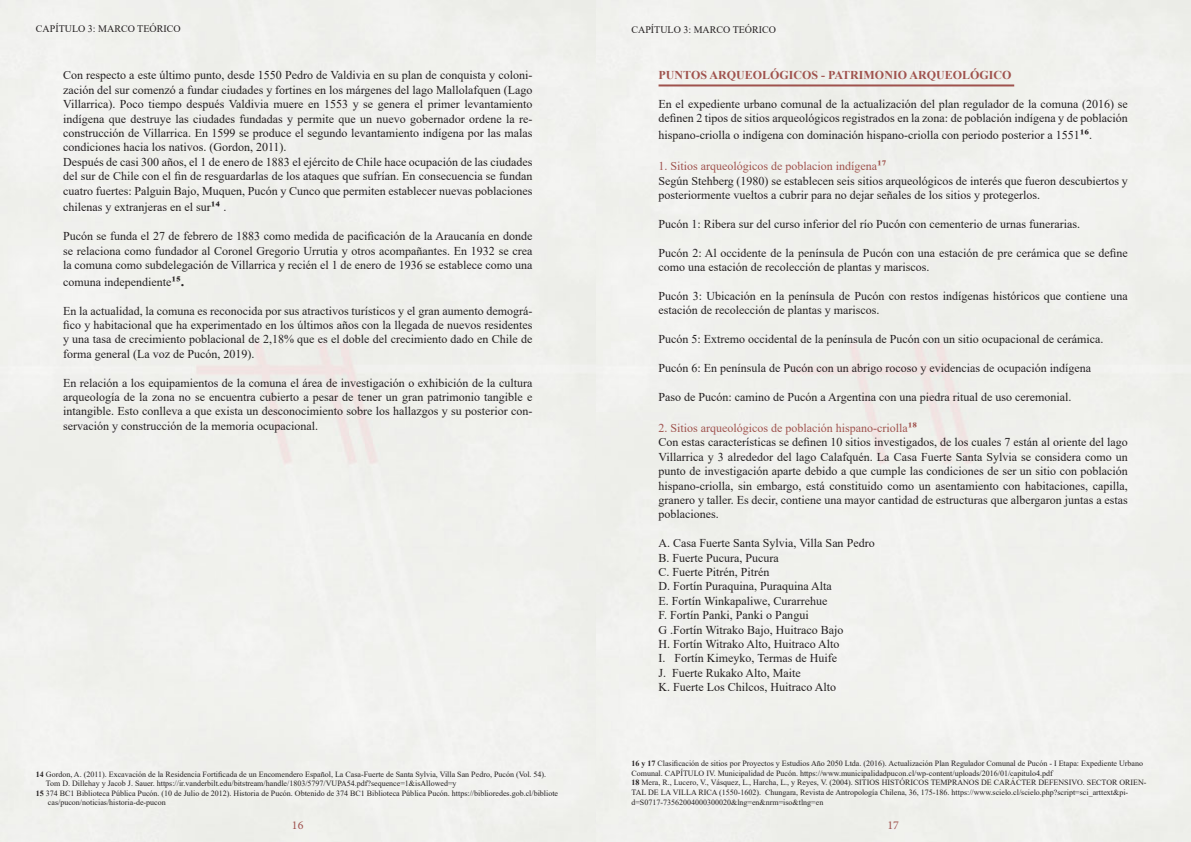
<style>
.page{position:relative;width:1191px;height:842px;background:#fff}
.page>*{position:absolute;margin:0;border:0;box-sizing:border-box;transform-origin:0 0}
.t1{font:12px/14.4px "Times New Roman";color:#231f20;text-align:justify}
.t2{font:12px "Times New Roman";color:#9f524d}
.t3{font:700 12px "Times New Roman";color:#9f524d}
.t4{font:12px "Minion Pro";color:#9f524d}
.t5{font:10px "Times New Roman";color:#231f20}
.t6{font:8px/9.6px "Times New Roman";color:#231f20}
.s1{font-weight:700;font-size:14px}
.s2{font-weight:700}
</style>
<div class="page">
<hr style="left:658px;top:84px;width:356px;height:2px;background:#9f524d">
<p class="t5" style="left:36px;top:22px;width:146px">CAPÍTULO 3: MARCO TEÓRICO</p>
<p class="t1" style="left:63px;top:68px;width:471px">Con respecto a este último punto, desde 1550 Pedro de Valdivia en su plan de conquista y coloni&shy;zación del sur comenzó a fundar ciudades y fortines en los márgenes del lago Mallolafquen (Lago Villarrica). Poco tiempo después Valdivia muere en 1553 y se genera el primer levantamiento indígena que destruye las ciudades fundadas y permite que un nuevo gobernador ordene la re&shy;construcción de Villarrica. En 1599 se produce el segundo levantamiento indígena por las malas condiciones hacia los nativos. (Gordon, 2011).</p>
<p class="t1" style="left:63px;top:154px;width:471px">Después de casi 300 años, el 1 de enero de 1883 el ejército de Chile hace ocupación de las ciudades del sur de Chile con el fin de resguardarlas de los ataques que sufrían. En consecuencia se fundan cuatro fuertes: Palguin Bajo, Muquen, Pucón y Cunco que permiten establecer nuevas poblaciones</p>
<p class="t1" style="left:63px;top:200px;width:165px">chilenas y extranjeras en el sur<span class="s1">14</span> .</p>
<p class="t1" style="left:63px;top:229px;width:471px">Pucón se funda el 27 de febrero de 1883 como medida de pacificación de la Araucanía en donde se relaciona como fundador al Coronel Gregorio Urrutia y otros acompañantes. En 1932 se crea la comuna como subdelegación de Villarrica y recién el 1 de enero de 1936 se establece como una</p>
<p class="t1" style="left:63px;top:274px;width:123px">comuna independiente<span class="s1">15.</span></p>
<p class="t1" style="left:63px;top:303px;width:471px">En la actualidad, la comuna es reconocida por sus atractivos turísticos y el gran aumento demográ&shy;fico y habitacional que ha experimentado en los últimos años con la llegada de nuevos residentes y una tasa de crecimiento poblacional de 2,18% que es el doble del crecimiento dado en Chile de forma general (La voz de Pucón, 2019).</p>
<p class="t1" style="left:63px;top:375px;width:471px">En relación a los equipamientos de la comuna el área de investigación o exhibición de la cultura arqueología de la zona no se encuentra cubierto a pesar de tener un gran patrimonio tangible e intangible. Esto conlleva a que exista un desconocimiento sobre los hallazgos y su posterior con&shy;servación y construcción de la memoria ocupacional.</p>
<p class="t6" style="left:36px;top:769px;width:512px"><span class="s2">14</span> Gordon, A. (2011). Excavación de la Residencia Fortificada de un Encomendero Español, La Casa-Fuerte de Santa Sylvia, Villa San Pedro, Pucón (Vol. 54).</p>
<p class="t6" style="left:46px;top:778px;width:412px">Tom D. Dillehay y Jacob J. Sauer. https://ir.vanderbilt.edu/bitstream/handle/1803/5797/VUPA54.pdf?sequence=1&amp;isAllowed=y</p>
<p class="t6" style="left:36px;top:788px;width:524px"><span class="s2">15</span> 374 BC1 Biblioteca Pública Pucón. (10 de Julio de 2012). Historia de Pucón. Obtenido de 374 BC1 Biblioteca Pública Pucón. https://biblioredes.gob.cl/bibliote</p>
<p class="t6" style="left:48px;top:798px;width:119px">cas/pucon/noticias/historia-de-pucon</p>
<p class="t5" style="left:631px;top:23px;width:146px">CAPÍTULO 3: MARCO TEÓRICO</p>
<p class="t3" style="left:658px;top:66px;width:354px">PUNTOS ARQUEOLÓGICOS - PATRIMONIO ARQUEOLÓGICO</p>
<p class="t1" style="left:658px;top:96px;width:471px">En el expediente urbano comunal de la actualización del plan regulador de la comuna (2016) se definen 2 tipos de sitios arqueológicos registrados en la zona: de población indígena y de población</p>
<p class="t1" style="left:658px;top:128px;width:435px">hispano-criolla o indígena con dominación hispano-criolla con periodo posterior a 1551<span class="s1">16</span>.</p>
<p class="t2" style="left:658px;top:158px;width:229px">1. Sitios arqueológicos de poblacion indígena<span class="s1">17</span></p>
<p class="t1" style="left:658px;top:173px;width:471px">Según Stehberg (1980) se establecen seis sitios arqueológicos de interés que fueron descubiertos y posteriormente vueltos a cubrir para no dejar señales de los sitios y protegerlos.</p>
<p class="t1" style="left:658px;top:216px;width:423px">Pucón 1: Ribera sur del curso inferior del río Pucón con cementerio de urnas funerarias.</p>
<p class="t1" style="left:658px;top:245px;width:471px">Pucón 2: Al occidente de la península de Pucón con una estación de pre cerámica que se define como una estación de recolección de plantas y mariscos.</p>
<p class="t1" style="left:658px;top:288px;width:471px">Pucón 3: Ubicación en la península de Pucón con restos indígenas históricos que contiene una estación de recolección de plantas y mariscos.</p>
<p class="t1" style="left:658px;top:332px;width:446px">Pucón 5: Extremo occidental de la península de Pucón con un sitio ocupacional de cerámica.</p>
<p class="t1" style="left:658px;top:360px;width:434px">Pucón 6: En península de Pucón con un abrigo rocoso y evidencias de ocupación indígena</p>
<p class="t1" style="left:658px;top:389px;width:414px">Paso de Pucón: camino de Pucón a Argentina con una piedra ritual de uso ceremonial.</p>
<p class="t2" style="left:658px;top:419px;width:260px">2. Sitios arqueológicos de población hispano-criolla<span class="s1">18</span></p>
<p class="t1" style="left:658px;top:435px;width:471px">Con estas características se definen 10 sitios investigados, de los cuales 7 están al oriente del lago Villarrica y 3 alrededor del lago Calafquén. La Casa Fuerte Santa Sylvia se considera como un punto de investigación aparte debido a que cumple las condiciones de ser un sitio con población hispano-criolla, sin embargo, está constituido como un asentamiento con habitaciones, capilla, granero y taller. Es decir, contiene una mayor cantidad de estructuras que albergaron juntas a estas poblaciones.</p>
<p class="t1" style="left:658px;top:536px;width:218px">A. Casa Fuerte Santa Sylvia, Villa San Pedro</p>
<p class="t1" style="left:658px;top:550px;width:122px">B. Fuerte Pucura, Pucura</p>
<p class="t1" style="left:658px;top:564px;width:112px">C. Fuerte Pitrén, Pitrén</p>
<p class="t1" style="left:658px;top:579px;width:175px">D. Fortín Puraquina, Puraquina Alta</p>
<p class="t1" style="left:658px;top:593px;width:170px">E. Fortín Winkapaliwe, Curarrehue</p>
<p class="t1" style="left:658px;top:608px;width:152px">F. Fortín Panki, Panki o Pangui</p>
<p class="t1" style="left:658px;top:622px;width:186px">G .Fortín Witrako Bajo, Huitraco Bajo</p>
<p class="t1" style="left:658px;top:636px;width:182px">H. Fortín Witrako Alto, Huitraco Alto</p>
<p class="t1" style="left:658px;top:651px;width:180px">I. Fortín Kimeyko, Termas de Huife</p>
<p class="t1" style="left:658px;top:665px;width:144px">J. Fuerte Rukako Alto, Maite</p>
<p class="t1" style="left:658px;top:680px;width:179px">K. Fuerte Los Chilcos, Huitraco Alto</p>
<p class="t6" style="left:631px;top:758px;width:513px"><span class="s2">16 y 17</span> Clasificación de sitios por Proyectos y Estudios Año 2050 Ltda. (2016). Actualización Plan Regulador Comunal de Pucón - I Etapa: Expediente Urbano<br>Comunal. CAPÍTULO IV. Municipalidad de Pucón. https://www.municipalidadpucon.cl/wp-content/uploads/2016/01/capitulo4.pdf</p>
<p class="t6" style="left:631px;top:777px;width:516px"><span class="s2">18</span> Mera, R., Lucero, V., Vásquez, L., Harcha, L., y Reyes, V. (2004). SITIOS HISTÓRICOS TEMPRANOS DE CARÁCTER DEFENSIVO. SECTOR ORIEN-<br>TAL DE LA VILLA RICA (1550-1602). Chungara, Revista de Antropología Chilena, 36, 175-186. https://www.scielo.cl/scielo.php?script=sci_arttext&amp;pi&shy;d=S0717-73562004000300020&amp;lng=en&amp;nrm=iso&amp;tlng=en</p>
<p class="t4" style="left:292px;top:817px;width:13px">16</p>
<p class="t4" style="left:887px;top:817px;width:13px">17</p>
</div>
